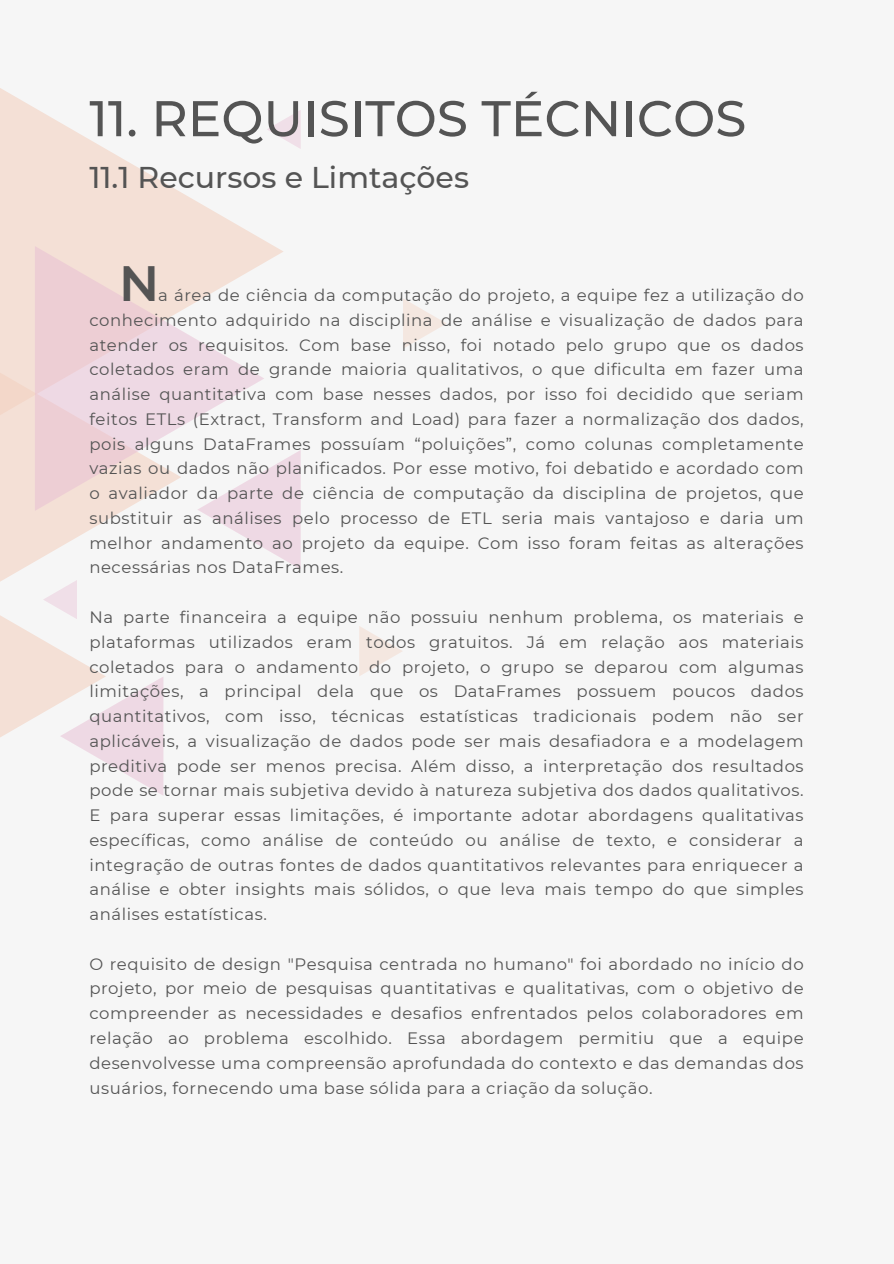
<style>
.page{position:relative;width:894px;height:1264px;background:#fff}
.page>*{position:absolute;margin:0;border:0;box-sizing:border-box;transform-origin:0 0}
.t1{font:500 50.1px "Montserrat";color:#545454}
.t2{font:600 49.5px "Montserrat";color:#545454}
.t3{font:500 30px "Montserrat";color:#545454}
.t4{font:16.5px/24.8px "Montserrat";letter-spacing:.035em;color:#545454;text-align:justify}
</style>
<div class="page">
<div style="left:0;top:0;width:893px;height:1263px;background:#f6f6f6"></div>
<svg style="left:0;top:88px;width:283px;height:224px;fill:#f4e0d6"></svg>
<svg style="left:0;top:312px;width:124px;height:268px;fill:#f4e0d6"></svg>
<svg style="left:35px;top:246px;width:229px;height:264px"></svg>
<svg style="left:403px;top:299px;width:43px;height:50px"></svg>
<svg style="left:359px;top:626px;width:43px;height:50px"></svg>
<svg style="left:197px;top:450px;width:103px;height:119px"></svg>
<svg style="left:0;top:580px;width:163px;height:215px"></svg>
<svg style="left:266px;top:110px;width:34px;height:39px"></svg>
<p class="t1" style="left:89px;top:88px;width:658px">11. REQUISITOS TÉCNICOS</p>
<p class="t3" style="left:89px;top:159px;width:381px">11.1 Recursos e Limtações</p>
<p class="t2" style="left:119px;top:253px;width:42px">N</p>
<p class="t4" style="left:89px;top:283px;width:715px;text-indent:69px">a área de ciência da computação do projeto, a equipe fez a utilização do conhecimento adquirido na disciplina de análise e visualização de dados para atender os requisitos. Com base nisso, foi notado pelo grupo que os dados coletados eram de grande maioria qualitativos, o que dificulta em fazer uma análise quantitativa com base nesses dados, por isso foi decidido que seriam feitos ETLs (Extract, Transform and Load) para fazer a normalização dos dados, pois alguns DataFrames possuíam “poluições”, como colunas completamente vazias ou dados não planificados. Por esse motivo, foi debatido e acordado com o avaliador da parte de ciência de computação da disciplina de projetos, que substituir as análises pelo processo de ETL seria mais vantajoso e daria um melhor andamento ao projeto da equipe. Com isso foram feitas as alterações necessárias nos DataFrames.</p>
<p class="t4" style="left:89px;top:604px;width:715px">Na parte financeira a equipe não possuiu nenhum problema, os materiais e plataformas utilizados eram todos gratuitos. Já em relação aos materiais coletados para o andamento do projeto, o grupo se deparou com algumas limitações, a principal dela que os DataFrames possuem poucos dados quantitativos, com isso, técnicas estatísticas tradicionais podem não ser aplicáveis, a visualização de dados pode ser mais desafiadora e a modelagem preditiva pode ser menos precisa. Além disso, a interpretação dos resultados pode se tornar mais subjetiva devido à natureza subjetiva dos dados qualitativos.<br>E para superar essas limitações, é importante adotar abordagens qualitativas específicas, como análise de conteúdo ou análise de texto, e considerar a integração de outras fontes de dados quantitativos relevantes para enriquecer a análise e obter insights mais sólidos, o que leva mais tempo do que simples análises estatísticas.</p>
<p class="t4" style="left:89px;top:951px;width:715px">O requisito de design "Pesquisa centrada no humano" foi abordado no início do projeto, por meio de pesquisas quantitativas e qualitativas, com o objetivo de compreender as necessidades e desafios enfrentados pelos colaboradores em relação ao problema escolhido. Essa abordagem permitiu que a equipe desenvolvesse uma compreensão aprofundada do contexto e das demandas dos usuários, fornecendo uma base sólida para a criação da solução.</p>
</div>
